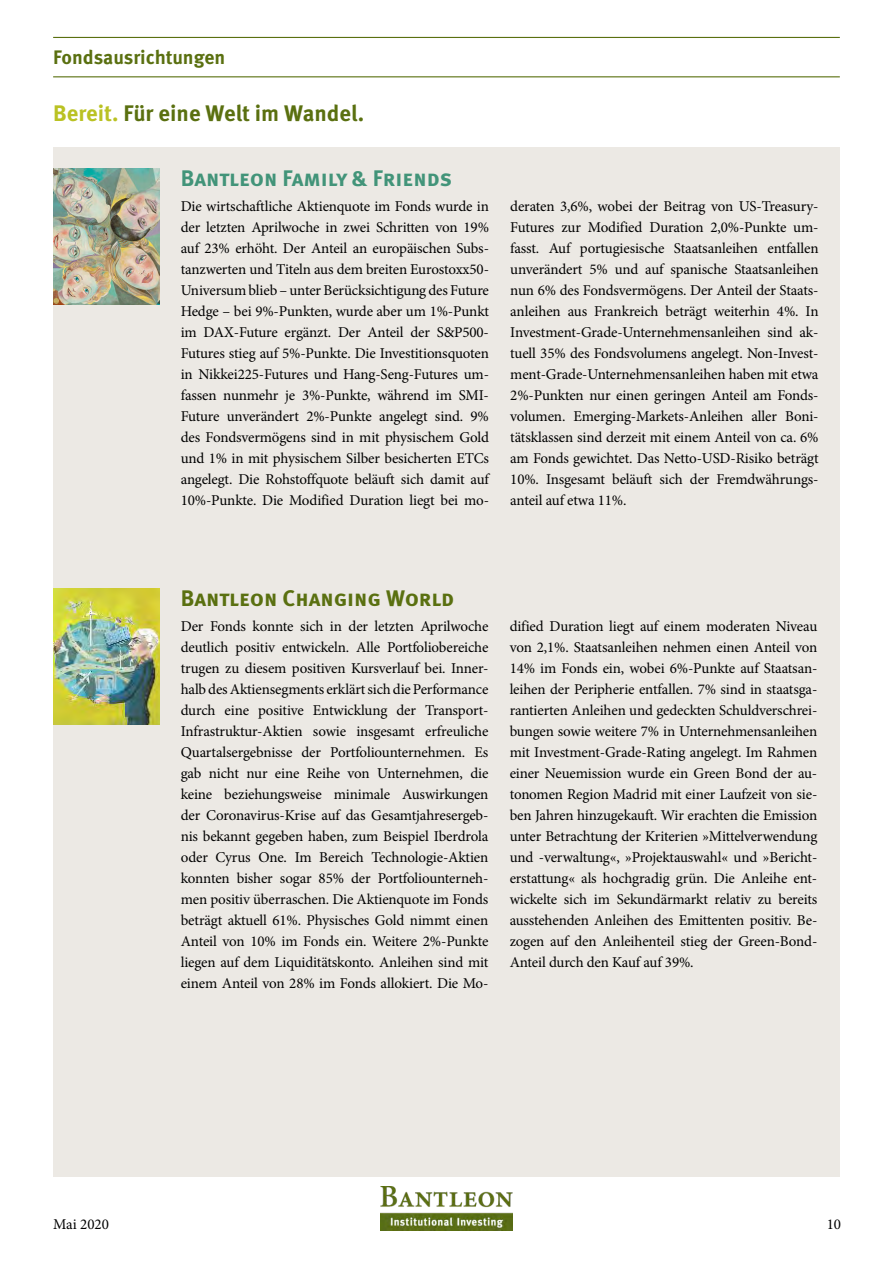
<style>
.page{position:relative;width:893px;height:1263px;background:#fff}
.page>*{position:absolute;margin:0;border:0;box-sizing:border-box;transform-origin:0 0}
.t1{font:700 22.5px "Meta OT";color:#5a7010}
.t2{font:700 22.5px "Meta OT";color:#429479}
.t3{font:700 19.5px "Meta OT";letter-spacing:-.005em;color:#5a7010}
.t4{font:15px/21px "Minion Pro";letter-spacing:-.01em;color:#000}
.s1{color:#bac223}
</style>
<div class="page">
<div style="left:53px;top:148px;width:787px;height:1029px;background:#ece9e4"></div>
<hr style="left:53px;top:37px;width:787px;height:1px;background:#5a7010">
<hr style="left:53px;top:76px;width:787px;height:1px;background:#5a7010">
<img style="left:380px;top:1186px;width:133px;height:44px">
<img style="left:53px;top:169px;width:106px;height:136px">
<img style="left:53px;top:589px;width:106px;height:136px">
<h2 class="t3" style="left:53px;top:44px;width:174px">Fondsausrichtungen</h2>
<h1 class="t1" style="left:53px;top:98px;width:313px"><span class="s1">Bereit.</span> Für eine Welt im Wandel.</h1>
<h1 class="t2" style="left:181px;top:163px;width:273px">Bantleon Family &amp; Friends</h1>
<p class="t4" style="left:181px;top:195px;width:311px">Die wirtschaftliche Aktienquote im Fonds wurde in der letzten Aprilwoche in zwei Schritten von 19% auf 23% erhöht. Der Anteil an europäischen Subs&shy;tanzwerten und Titeln aus dem breiten Eurostoxx50- Universum blieb – unter Berücksichtigung des Future Hedge – bei 9%-Punkten, wurde aber um 1%-Punkt im DAX-Future ergänzt. Der Anteil der S&amp;P500-- Futures stieg auf 5%-Punkte. Die Investitionsquoten in Nikkei225-Futures und Hang-Seng-Futures um&shy;fassen nunmehr je 3%-Punkte, während im SMI-- Future unverändert 2%-Punkte angelegt sind. 9% des Fondsvermögens sind in mit physischem Gold und 1% in mit physischem Silber besicherten ETCs angelegt. Die Rohstoffquote beläuft sich damit auf 10%-Punkte. Die Modified Duration liegt bei mo-</p>
<p class="t4" style="left:510px;top:195px;width:310px">deraten 3,6%, wobei der Beitrag von US-Treasury-- Futures zur Modified Duration 2,0%-Punkte um&shy;fasst. Auf portugiesische Staatsanleihen entfallen unverändert 5% und auf spanische Staatsanleihen nun 6% des Fondsvermögens. Der Anteil der Staats&shy;anleihen aus Frankreich beträgt weiterhin 4%. In Investment-Grade--Unternehmensanleihen sind ak&shy;tuell 35% des Fondsvolumens angelegt. Non-Invest&shy;ment-Grade-Unternehmensanleihen haben mit etwa 2%-Punkten nur einen geringen Anteil am Fonds&shy;volumen. Emerging--Markets-Anleihen aller Boni&shy;tätsklassen sind derzeit mit einem Anteil von ca. 6% am Fonds gewichtet. Das Netto-USD-Risiko beträgt 10%. Insgesamt beläuft sich der Fremdwährungs&shy;anteil auf etwa 11%.</p>
<h1 class="t1" style="left:181px;top:583px;width:275px">Bantleon Changing World</h1>
<p class="t4" style="left:181px;top:615px;width:309px">Der Fonds konnte sich in der letzten Aprilwoche deutlich positiv entwickeln. Alle Portfoliobereiche trugen zu diesem positiven Kursverlauf bei. Inner&shy;halb des Aktiensegments erklärt sich die Performance durch eine positive Entwicklung der Transport-- Infrastruktur-Aktien sowie insgesamt erfreuliche Quartalsergebnisse der Portfoliounternehmen. Es gab nicht nur eine Reihe von Unternehmen, die keine beziehungsweise minimale Auswirkungen der Coronavirus-Krise auf das Gesamtjahresergeb&shy;nis bekannt gegeben haben, zum Beispiel Iberdrola oder Cyrus One. Im Bereich Technologie-Aktien konnten bisher sogar 85% der Portfoliounterneh&shy;men positiv überraschen. Die Aktienquote im Fonds beträgt aktuell 61%. Physisches Gold nimmt einen Anteil von 10% im Fonds ein. Weitere 2%-Punkte liegen auf dem Liquiditätskonto. Anleihen sind mit einem Anteil von 28% im Fonds allokiert. Die Mo-</p>
<p class="t4" style="left:510px;top:615px;width:309px;text-align:justify">dified Duration liegt auf einem moderaten Niveau von 2,1%. Staatsanleihen nehmen einen Anteil von 14% im Fonds ein, wobei 6%-Punkte auf Staatsan&shy;leihen der Peripherie entfallen. 7% sind in staatsga&shy;rantierten Anleihen und gedeckten Schuldverschrei&shy;bungen sowie weitere 7% in Unternehmensanleihen mit Investment-Grade--Rating angelegt. Im Rahmen einer Neuemission wurde ein Green Bond der au&shy;tonomen Region Madrid mit einer Laufzeit von sie&shy;ben Jahren hinzugekauft. Wir erachten die Emission unter Betrachtung der Kriterien »Mittelverwendung und -verwaltung«, »Projektauswahl« und »Bericht&shy;erstattung« als hochgradig grün. Die Anleihe ent&shy;wickelte sich im Sekundärmarkt relativ zu bereits ausstehenden Anleihen des Emittenten positiv. Be&shy;zogen auf den Anleihenteil stieg der Green-Bond-Anteil durch den Kauf auf 39%.</p>
<p class="t4" style="left:53px;top:1214px;width:57px">Mai 2020</p>
<p class="t4" style="left:827px;top:1214px;width:16px">10</p>
</div>
